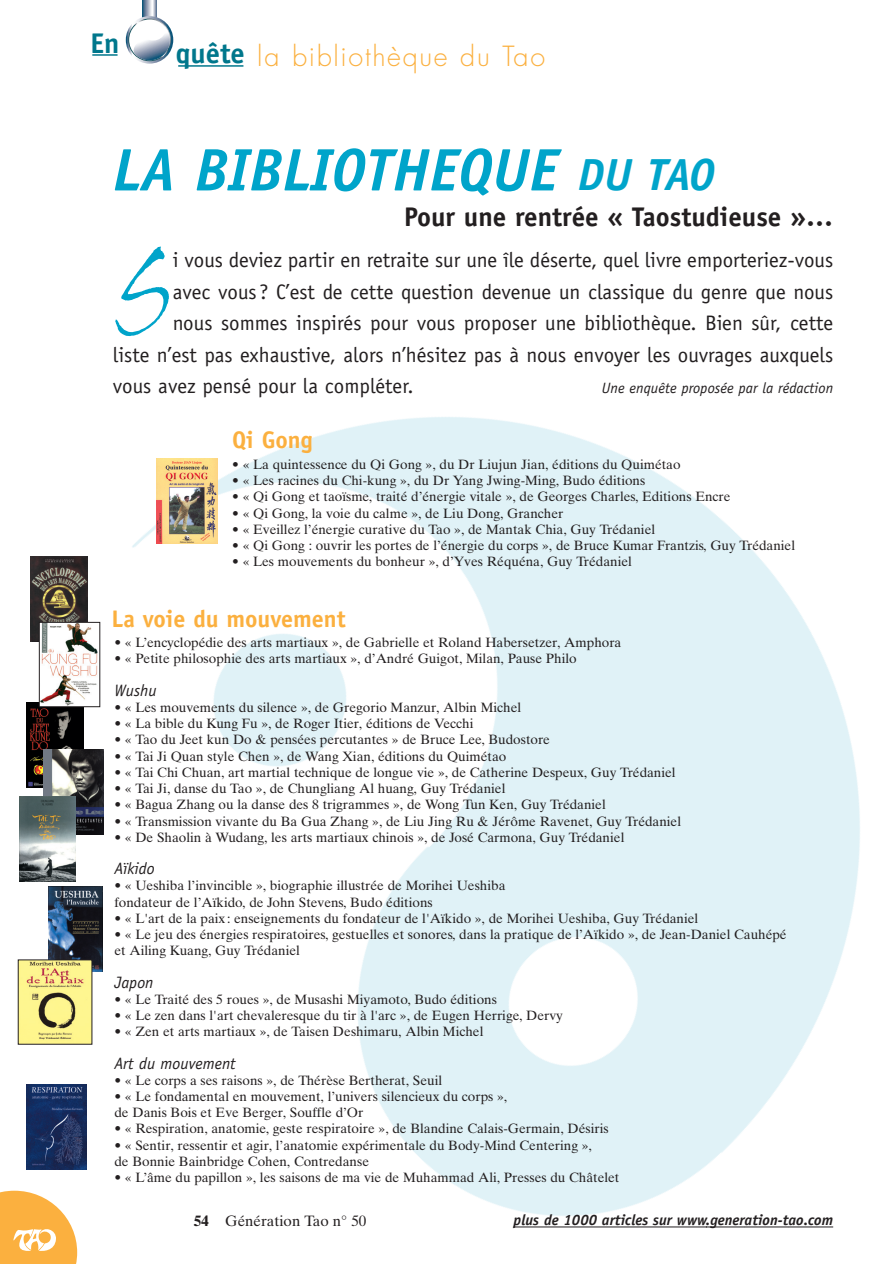
<style>
.page{position:relative;width:894px;height:1264px;background:#fff}
.page>*{position:absolute;margin:0;border:0;box-sizing:border-box;transform-origin:0 0}
.t1{font:116.1px "Bergell Plain";color:#00a4ca}
.t2{font:italic 700 60px "Officina Sans";color:#00a4ca}
.t3{font:700 28.5px "Officina Sans";color:#00778c}
.t4{font:700 27px "Officina Sans";color:#231f20}
.t5{font:300 27px "Futura";letter-spacing:.06em;color:#fbb03f}
.t6{font:700 24px "Officina Sans";color:#fbb03f}
.t7{font:21px "Officina Sans";color:#231f20}
.t8{font:italic 16.5px "Officina Sans";color:#231f20}
.t9{font:italic 700 15px "Officina Sans";color:#231f20}
.t10{font:italic 15px "Officina Sans";color:#231f20}
.t11{font:15px "Times Ten";color:#231f20}
.t12{font:13.5px/16.2px "Times Ten";color:#231f20}
.s1{font-family:"Officina Sans";font-weight:700;font-size:28.5px;color:#00778c}
.s2{font-size:45px}
.s3{font-weight:700}
</style>
<div class="page">
<img style="left:17px;top:417px;width:817px;height:839px">
<img style="left:710px;top:433px;width:150px;height:598px">
<hr style="left:513px;top:1226px;width:194px;height:1px;background:#231f20">
<hr style="left:705px;top:1226px;width:39px;height:1px;background:#231f20">
<hr style="left:744px;top:1226px;width:44px;height:1px;background:#231f20">
<hr style="left:788px;top:1226px;width:45px;height:1px;background:#231f20">
<svg style="left:142px;top:0;width:15px;height:16px"></svg>
<svg style="left:126px;top:16px;width:47px;height:48px"></svg>
<hr style="left:92px;top:54px;width:25px;height:2px;background:#00778c">
<hr style="left:178px;top:65px;width:65px;height:2px;background:#00778c">
<svg style="left:0;top:1190px;width:77px;height:73px"></svg>
<img style="left:31px;top:556px;width:56px;height:85px">
<img style="left:26px;top:702px;width:58px;height:85px">
<img style="left:41px;top:624px;width:57px;height:81px">
<div style="left:39px;top:622px;width:61px;height:85px;border:1px solid #231f20"></div>
<img style="left:48px;top:886px;width:54px;height:85px">
<img style="left:20px;top:961px;width:70px;height:81px">
<img style="left:26px;top:1083px;width:61px;height:85px">
<img style="left:156px;top:459px;width:61px;height:85px">
<img style="left:43px;top:749px;width:61px;height:84px">
<img style="left:20px;top:796px;width:56px;height:85px">
<h3 class="t3" style="left:90px;top:32px;width:31px">En</h3>
<h3 class="t5" style="left:176px;top:43px;width:371px"><span class="s1">quête</span> la bibliothèque du Tao</h3>
<h2 class="t2" style="left:113px;top:147px;width:603px">LA BIBLIOTHEQUE <span class="s2">DU TAO</span></h2>
<h3 class="t4" style="left:404px;top:206px;width:430px">Pour une rentrée « Taostudieuse »…</h3>
<h1 class="t1" style="left:113px;top:243px;width:61px">S</h1>
<h3 class="t7" style="left:173px;top:252px;width:662px">i vous deviez partir en retraite sur une île déserte, quel livre emporteriez-vous</h3>
<h3 class="t7" style="left:173px;top:283px;width:662px">avec vous? C’est de cette question devenue un classique du genre que nous</h3>
<h3 class="t7" style="left:173px;top:315px;width:662px">nous sommes inspirés pour vous proposer une bibliothèque. Bien sûr, cette</h3>
<h3 class="t7" style="left:113px;top:346px;width:721px">liste n’est pas exhaustive, alors n’hésitez pas à nous envoyer les ouvrages auxquels</h3>
<h3 class="t7" style="left:113px;top:378px;width:302px">vous avez pensé pour la compléter.</h3>
<p class="t10" style="left:602px;top:382px;width:233px">Une enquête proposée par la rédaction</p>
<h3 class="t6" style="left:232px;top:431px;width:82px">Qi Gong</h3>
<p class="t12" style="left:232px;top:457px;width:450px">• « La quintessence du Qi Gong », du Dr Liujun Jian, éditions du Quimétao</p>
<p class="t12" style="left:232px;top:473px;width:414px">• « Les racines du Chi-kung », du Dr Yang Jwing-Ming, Budo éditions</p>
<p class="t12" style="left:232px;top:490px;width:500px">• « Qi Gong et taoïsme, traité d’énergie vitale », de Georges Charles, Editions Encre</p>
<p class="t12" style="left:232px;top:506px;width:332px">• « Qi Gong, la voie du calme », de Liu Dong, Grancher</p>
<p class="t12" style="left:232px;top:522px;width:424px">• « Eveillez l’énergie curative du Tao », de Mantak Chia, Guy Trédaniel</p>
<p class="t12" style="left:232px;top:538px;width:564px">• « Qi Gong : ouvrir les portes de l’énergie du corps », de Bruce Kumar Frantzis, Guy Trédaniel</p>
<p class="t12" style="left:232px;top:554px;width:401px">• « Les mouvements du bonheur », d’Yves Réquéna, Guy Trédaniel</p>
<h3 class="t6" style="left:111px;top:609px;width:236px">La voie du mouvement</h3>
<p class="t12" style="left:114px;top:635px;width:508px">• « L’encyclopédie des arts martiaux », de Gabrielle et Roland Habersetzer, Amphora</p>
<p class="t12" style="left:114px;top:652px;width:463px">• « Petite philosophie des arts martiaux », d’André Guigot, Milan, Pause Philo</p>
<p class="t8" style="left:114px;top:684px;width:44px">Wushu</p>
<p class="t12" style="left:114px;top:700px;width:408px">• « Les mouvements du silence », de Gregorio Manzur, Albin Michel</p>
<p class="t12" style="left:114px;top:716px;width:360px">• « La bible du Kung Fu », de Roger Itier, éditions de Vecchi</p>
<p class="t12" style="left:114px;top:733px;width:437px">• « Tao du Jeet kun Do &amp; pensées percutantes » de Bruce Lee, Budostore</p>
<p class="t12" style="left:114px;top:749px;width:393px">• « Tai Ji Quan style Chen », de Wang Xian, éditions du Quimétao</p>
<p class="t12" style="left:114px;top:765px;width:562px">• « Tai Chi Chuan, art martial technique de longue vie », de Catherine Despeux, Guy Trédaniel</p>
<p class="t12" style="left:114px;top:781px;width:392px">• « Tai Ji, danse du Tao », de Chungliang Al huang, Guy Trédaniel</p>
<p class="t12" style="left:114px;top:797px;width:493px">• « Bagua Zhang ou la danse des 8 trigrammes », de Wong Tun Ken, Guy Trédaniel</p>
<p class="t12" style="left:114px;top:814px;width:568px">• « Transmission vivante du Ba Gua Zhang », de Liu Jing Ru &amp; Jérôme Ravenet, Guy Trédaniel</p>
<p class="t12" style="left:114px;top:830px;width:511px">• « De Shaolin à Wudang, les arts martiaux chinois », de José Carmona, Guy Trédaniel</p>
<p class="t8" style="left:114px;top:862px;width:42px">Aïkido</p>
<p class="t12" style="left:114px;top:878px;width:392px">• « Ueshiba l’invincible », biographie illustrée de Morihei Ueshiba fondateur de l’Aïkido, de John Stevens, Budo éditions</p>
<p class="t12" style="left:114px;top:911px;width:585px">• « L'art de la paix : enseignements du fondateur de l'Aïkido », de Morihei Ueshiba, Guy Trédaniel</p>
<p class="t12" style="left:114px;top:927px;width:673px">• « Le jeu des énergies respiratoires, gestuelles et sonores, dans la pratique de l’Aïkido », de Jean-Daniel Cauhépé et Ailing Kuang, Guy Trédaniel</p>
<p class="t8" style="left:114px;top:975px;width:41px">Japon</p>
<p class="t12" style="left:114px;top:992px;width:384px">• « Le Traité des 5 roues », de Musashi Miyamoto, Budo éditions</p>
<p class="t12" style="left:114px;top:1008px;width:450px">• « Le zen dans l'art chevaleresque du tir à l'arc », de Eugen Herrige, Dervy</p>
<p class="t12" style="left:114px;top:1024px;width:370px">• « Zen et arts martiaux », de Taisen Deshimaru, Albin Michel</p>
<p class="t8" style="left:114px;top:1056px;width:123px">Art du mouvement</p>
<p class="t12" style="left:114px;top:1073px;width:329px">• « Le corps a ses raisons », de Thérèse Bertherat, Seuil</p>
<p class="t12" style="left:114px;top:1089px;width:394px">• « Le fondamental en mouvement, l’univers silencieux du corps », de Danis Bois et Eve Berger, Souffle d’Or</p>
<p class="t12" style="left:114px;top:1121px;width:496px">• « Respiration, anatomie, geste respiratoire », de Blandine Calais-Germain, Désiris</p>
<p class="t12" style="left:114px;top:1138px;width:479px">• « Sentir, ressentir et agir, l’anatomie expérimentale du Body-Mind Centering », de Bonnie Bainbridge Cohen, Contredanse</p>
<p class="t12" style="left:114px;top:1170px;width:506px">• « L’âme du papillon », les saisons de ma vie de Muhammad Ali, Presses du Châtelet</p>
<p class="t11" style="left:194px;top:1214px;width:174px"><span class="s3">54</span> Génération Tao n° 50</p>
<p class="t9" style="left:513px;top:1214px;width:321px">plus de 1000 articles sur www.generation-tao.com</p>
</div>
